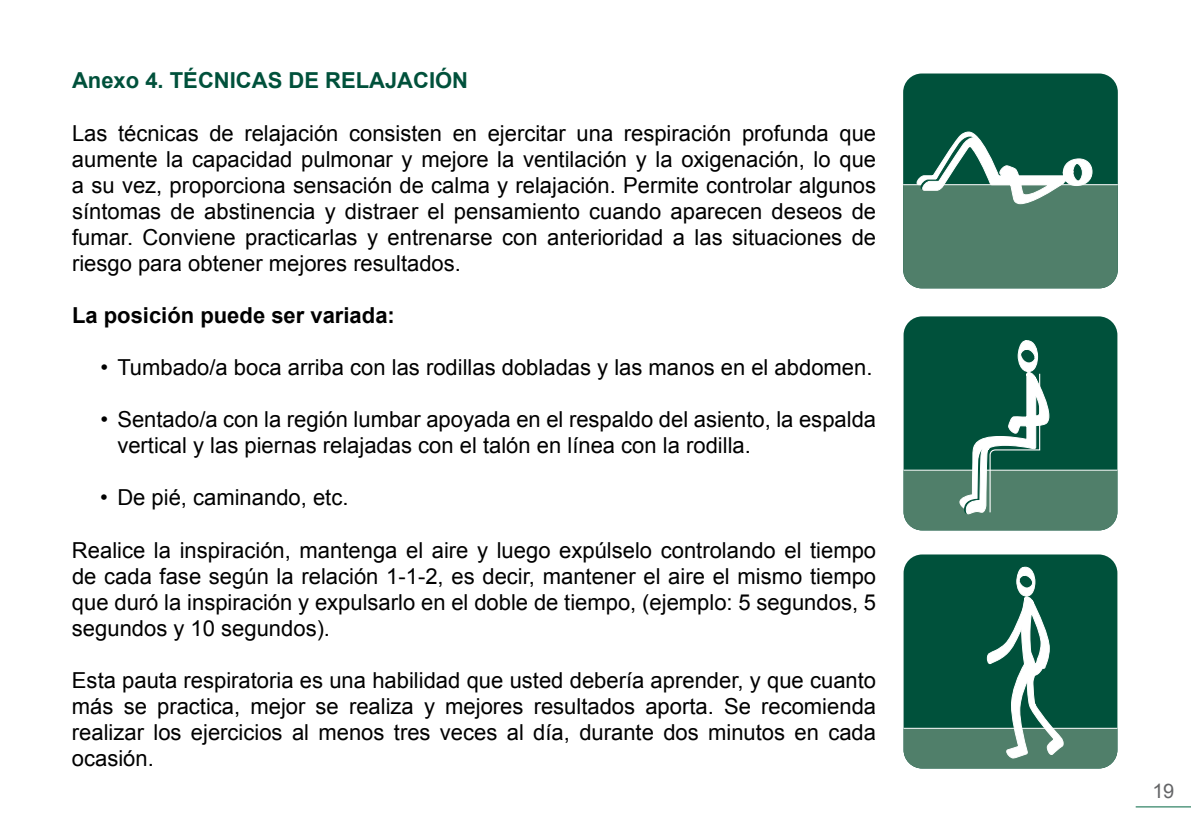
<style>
.page{position:relative;width:1191px;height:840px;background:#fff}
.page>*{position:absolute;margin:0;border:0;box-sizing:border-box;transform-origin:0 0}
.t1{font:22px/26px "Arial";color:#000;text-align:justify}
.t2{font:700 22px "Arial";color:#00513b}
.t3{font:700 22px "Arial";color:#000}
.t4{font:20px "Arial";color:#646567}
</style>
<div class="page">
<hr style="left:1135px;top:806px;width:56px;height:1px;background:#006742">
<div style="left:903px;top:73px;width:214px;height:215px;background:#00513b;border-radius:19px"></div>
<svg style="left:903px;top:131px;width:214px;height:157px"></svg>
<div style="left:903px;top:316px;width:214px;height:214px;background:#00513b;border-radius:19px"></div>
<svg style="left:903px;top:339px;width:214px;height:191px"></svg>
<div style="left:903px;top:554px;width:214px;height:214px;background:#00513b;border-radius:19px"></div>
<svg style="left:903px;top:566px;width:214px;height:202px"></svg>
<p class="t2" style="left:72px;top:66px;width:398px">Anexo 4. TÉCNICAS DE RELAJACIÓN</p>
<p class="t1" style="left:72px;top:120px;width:805px">Las técnicas de relajación consisten en ejercitar una respiración profunda que aumente la capacidad pulmonar y mejore la ventilación y la oxigenación, lo que a su vez, proporciona sensación de calma y relajación. Permite controlar algunos síntomas de abstinencia y distraer el pensamiento cuando aparecen deseos de fumar. Conviene practicarlas y entrenarse con anterioridad a las situaciones de riesgo para obtener mejores resultados.</p>
<p class="t3" style="left:72px;top:301px;width:324px">La posición puede ser variada:</p>
<p class="t1" style="left:100px;top:354px;width:773px">• Tumbado/a boca arriba con las rodillas dobladas y las manos en el abdomen.</p>
<p class="t1" style="left:117px;top:406px;width:760px;text-indent:-17px">• Sentado/a con la región lumbar apoyada en el respaldo del asiento, la espalda vertical y las piernas relajadas con el talón en línea con la rodilla.</p>
<p class="t1" style="left:100px;top:484px;width:250px">• De pié, caminando, etc.</p>
<p class="t1" style="left:72px;top:536px;width:805px">Realice la inspiración, mantenga el aire y luego expúlselo controlando el tiempo de cada fase según la relación 1-1-2, es decir, mantener el aire el mismo tiempo que duró la inspiración y expulsarlo en el doble de tiempo, (ejemplo: 5 segundos, 5 segundos y 10 segundos).</p>
<p class="t1" style="left:72px;top:666px;width:805px">Esta pauta respiratoria es una habilidad que usted debería aprender, y que cuanto más se practica, mejor se realiza y mejores resultados aporta. Se recomienda realizar los ejercicios al menos tres veces al día, durante dos minutos en cada ocasión.</p>
<p class="t4" style="left:1152px;top:777px;width:23px">19</p>
</div>
